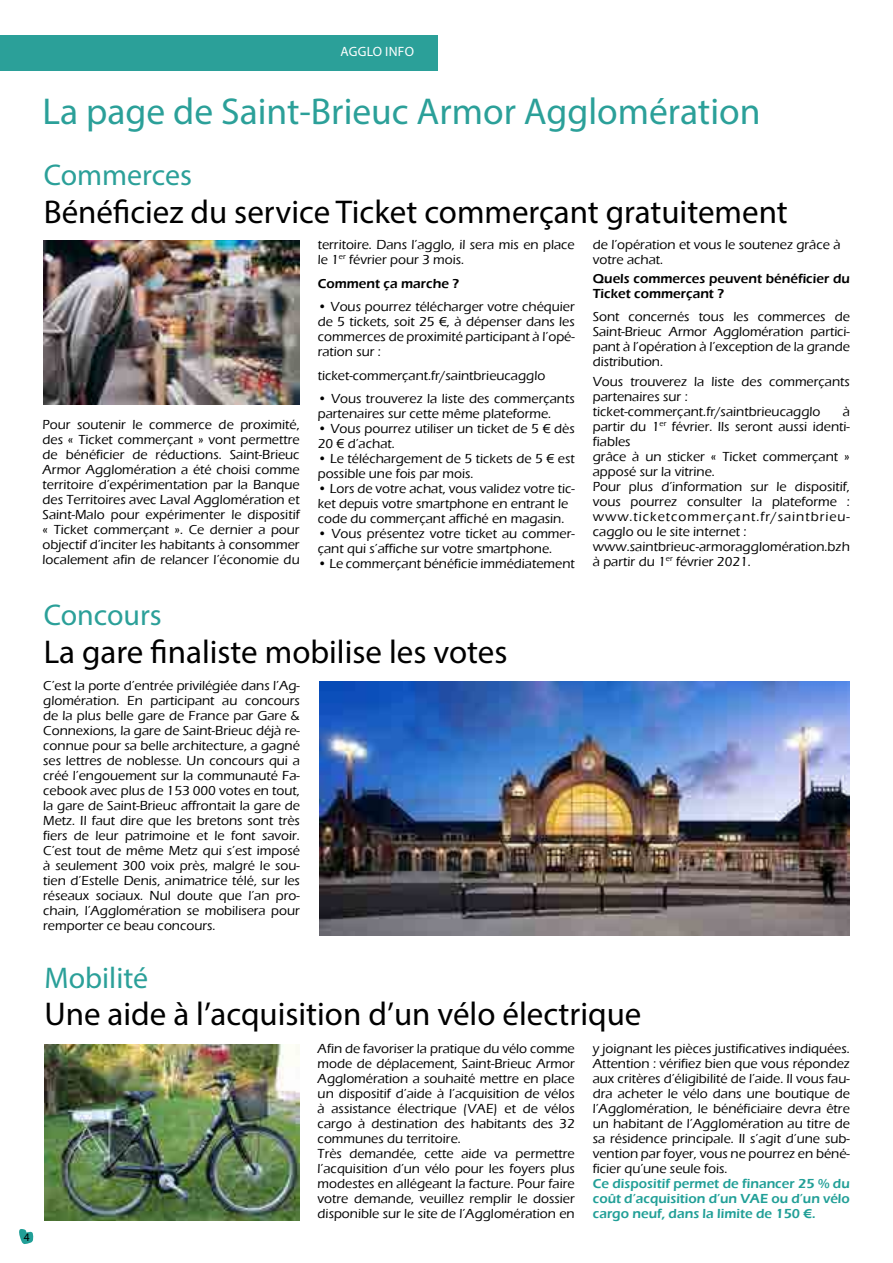
<style>
.page{position:relative;width:893px;height:1263px;background:#fff}
.page>*{position:absolute;margin:0;border:0;box-sizing:border-box;transform-origin:0 0}
.t1{font:37.5px "Myriad Pro";color:#2ba099}
.t2{font:33px "Myriad Pro";color:#000}
.t3{font:30px "Myriad Pro";color:#2ba099}
.t4{font:500 13.5px/15px "Eras ITC";color:#000}
.t5{font:600 13.5px/15px "Eras ITC";color:#219f97;text-align:justify}
.t6{font:600 13.5px/15px "Eras ITC";color:#000}
.t7{font:13.5px "Myriad Pro";letter-spacing:.02em;color:#fff}
.t8{font:11.55px "Myriad Pro";color:#000}
</style>
<div class="page">
<svg style="left:19px;top:1229px;width:15px;height:15px"></svg>
<div style="left:0;top:35px;width:438px;height:35px;background:#2ba099"></div>
<img style="left:43px;top:240px;width:257px;height:165px">
<img style="left:319px;top:682px;width:531px;height:253px">
<img style="left:44px;top:1045px;width:256px;height:175px">
<p class="t7" style="left:340px;top:43px;width:75px">Agglo info</p>
<h1 class="t1" style="left:42px;top:88px;width:720px">La page de Saint-Brieuc Armor Agglomération</h1>
<h3 class="t3" style="left:44px;top:157px;width:150px">Commerces</h3>
<h2 class="t2" style="left:44px;top:191px;width:746px">Bénéficiez du service Ticket commerçant gratuitement</h2>
<p class="t4" style="left:43px;top:417px;width:259px;text-align:justify">Pour soutenir le commerce de proximité, des « Ticket commerçant » vont permettre de bénéficier de réductions. Saint-Brieuc Armor Agglomération a été choisi comme territoire d’expérimentation par la Banque des Territoires avec Laval Agglomération et Saint-Malo pour expérimenter le dispositif « Ticket commerçant ». Ce dernier a pour objectif d’inciter les habitants à consommer localement afin de relancer l’économie du</p>
<p class="t4" style="left:318px;top:237px;width:259px">territoire. Dans l’agglo, il sera mis en place le 1<sup>er</sup> février pour 3 mois.</p>
<p class="t6" style="left:318px;top:276px;width:143px">Comment ça marche ?</p>
<p class="t4" style="left:318px;top:299px;width:259px;text-align:justify">• Vous pourrez télécharger votre chéquier de 5 tickets, soit 25 €, à dépenser dans les commerces de proximité participant à l’opé&shy;ration sur :</p>
<p class="t4" style="left:318px;top:368px;width:229px">ticket-commerçant.fr/saintbrieucagglo</p>
<p class="t4" style="left:318px;top:391px;width:259px">• Vous trouverez la liste des commerçants partenaires sur cette même plateforme.</p>
<p class="t4" style="left:318px;top:421px;width:259px">• Vous pourrez utiliser un ticket de 5 € dès<br>20 € d’achat.</p>
<p class="t4" style="left:318px;top:451px;width:259px">• Le téléchargement de 5 tickets de 5 € est possible une fois par mois.</p>
<p class="t4" style="left:318px;top:481px;width:259px">• Lors de votre achat, vous validez votre tic&shy;ket depuis votre smartphone en entrant le code du commerçant affiché en magasin.</p>
<p class="t4" style="left:318px;top:526px;width:259px">• Vous présentez votre ticket au commer&shy;çant qui s’affiche sur votre smartphone.</p>
<p class="t4" style="left:318px;top:556px;width:259px">• Le commerçant bénéficie immédiatement</p>
<p class="t4" style="left:593px;top:237px;width:249px">de l’opération et vous le soutenez grâce à votre achat.</p>
<p class="t6" style="left:593px;top:271px;width:259px">Quels commerces peuvent bénéficier du<br>Ticket commerçant ?</p>
<p class="t4" style="left:593px;top:310px;width:259px;text-align:justify">Sont concernés tous les commerces de Saint-Brieuc Armor Agglomération partici&shy;pant à l’opération à l’exception de la grande distribution.</p>
<p class="t4" style="left:593px;top:374px;width:259px">Vous trouverez la liste des commerçants partenaires sur : ticket-commerçant.fr/saintbrieucagglo</p>
<p class="t4" style="left:593px;top:404px;width:259px;text-indent:250px">à partir du 1<sup>er</sup> février. Ils seront aussi identi&shy;fiables<br>grâce à un sticker « Ticket commerçant » apposé sur la vitrine.<br>Pour plus d’information sur le dispositif, vous pourrez consulter la plateforme : www.ticketcommerçant.fr/saintbrieu&shy;cagglo ou le site internet : www.saintbrieuc-armoragglomération.bzh à partir du 1<sup>er</sup> février 2021.</p>
<p class="t8" style="left:24px;top:1230px;width:7px">4</p>
<h3 class="t3" style="left:44px;top:597px;width:120px">Concours</h3>
<h2 class="t2" style="left:44px;top:631px;width:465px">La gare finaliste mobilise les votes</h2>
<p class="t4" style="left:43px;top:678px;width:258px;text-align:justify">C’est la porte d’entrée privilégiée dans l’Ag&shy;glomération. En participant au concours de la plus belle gare de France par Gare &amp; Connexions, la gare de Saint-Brieuc déjà re&shy;connue pour sa belle architecture, a gagné ses lettres de noblesse. Un concours qui a créé l’engouement sur la communauté Fa&shy;cebook avec plus de 153 000 votes en tout, la gare de Saint-Brieuc affrontait la gare de Metz. Il faut dire que les bretons sont très fiers de leur patrimoine et le font savoir.<br>C’est tout de même Metz qui s’est imposé à seulement 300 voix près, malgré le sou&shy;tien d’Estelle Denis, animatrice télé, sur les réseaux sociaux. Nul doute que l’an pro&shy;chain, l’Agglomération se mobilisera pour remporter ce beau concours.</p>
<h3 class="t3" style="left:44px;top:959px;width:105px">Mobilité</h3>
<h2 class="t2" style="left:44px;top:994px;width:598px">Une aide à l’acquisition d’un vélo électrique</h2>
<p class="t4" style="left:318px;top:1041px;width:259px">Afin de favoriser la pratique du vélo comme mode de déplacement, Saint-Brieuc Armor Agglomération a souhaité mettre en place un dispositif d’aide à l’acquisition de vélos à assistance électrique (VAE) et de vélos cargo à destination des habitants des 32 communes du territoire.<br>Très demandée, cette aide va permettre l’acquisition d’un vélo pour les foyers plus modestes en allégeant la facture. Pour faire votre demande, veuillez remplir le dossier disponible sur le site de l’Agglomération en</p>
<p class="t4" style="left:593px;top:1041px;width:259px;text-align:justify">y joignant les pièces justificatives indiquées.<br>Attention : vérifiez bien que vous répondez aux critères d’éligibilité de l’aide. Il vous fau&shy;dra acheter le vélo dans une boutique de l’Agglomération, le bénéficiaire devra être un habitant de l’Agglomération au titre de sa résidence principale. Il s’agit d’une sub&shy;vention par foyer, vous ne pourrez en béné&shy;ficier qu’une seule fois.</p>
<p class="t5" style="left:593px;top:1176px;width:259px">Ce dispositif permet de financer 25 % du coût d’acquisition d’un VAE ou d’un vélo cargo neuf, dans la limite de 150 €.</p>
</div>
